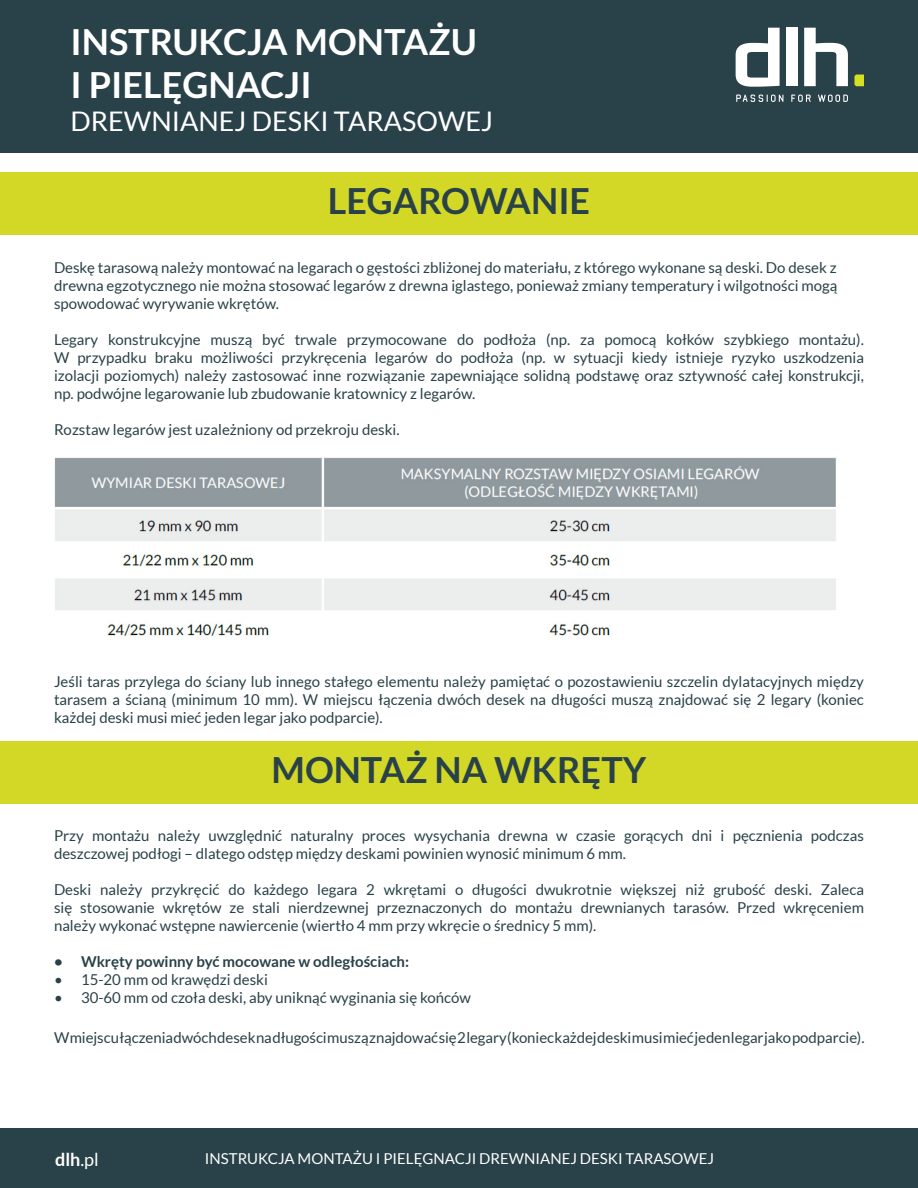
<style>
.page{position:relative;width:918px;height:1188px;background:#fff}
.page>*{position:absolute;margin:0;border:0;box-sizing:border-box;transform-origin:0 0}
.t1{font:700 36px/43.2px "Lato";color:#fff}
.t2{font:700 36px "Lato";color:#294148}
.t3{font:27px "Lato";color:#fff}
.t4{font:700 18px "Lato";color:#fff}
.t5{font:15px/18px "Lato";color:#294148;text-align:justify}
.t6{font:15px "Lato";color:#fff}
.t7{font:700 15px "Lato";color:#294148}
.s1{font-weight:400}
</style>
<div class="page">
<div style="left:0;top:0;width:918px;height:152px;background:#294148"></div>
<svg style="left:791px;top:95px;width:20px;height:7px"></svg>
<svg style="left:818px;top:95px;width:30px;height:7px"></svg>
<svg style="left:736px;top:28px;width:44px;height:59px"></svg>
<div style="left:786px;top:28px;width:12px;height:58px;background:#fff"></div>
<svg style="left:804px;top:28px;width:44px;height:58px"></svg>
<svg style="left:854px;top:75px;width:10px;height:11px"></svg>
<svg style="left:736px;top:95px;width:47px;height:7px"></svg>
<div style="left:0;top:173px;width:918px;height:62px;background:#d3d827"></div>
<div style="left:0;top:742px;width:918px;height:62px;background:#d3d827"></div>
<div style="left:0;top:1129px;width:918px;height:59px;background:#294148"></div>
<img style="left:54px;top:457px;width:782px;height:179px">
<h1 class="t1" style="left:70px;top:20px;width:408px">Instrukcja montażu i pi elęgnacji</h1>
<h2 class="t3" style="left:70px;top:106px;width:424px">DREWNIANEJ DESKI TARASOWEJ</h2>
<h1 class="t2" style="left:328px;top:180px;width:25px">LEGARO</h1>
<h1 class="t2" style="left:470px;top:180px;width:118px">WANIE</h1>
<p class="t5" style="left:54px;top:258px;width:785px">Deskę tarasową należy montować na legarach o gęstości zbliżonej do materiału, z którego wykonane są deski. Do desek z drewna egzotycznego nie można stosować legarów z drewna iglastego, ponieważ zmiany temperatury i wilgotności mogą spowodować wyrywanie wkrętów.</p>
<p class="t5" style="left:54px;top:330px;width:812px">Legary konstrukcyjne muszą być trwale przymocowane do podłoża (np. za pomocą kołków szybkiego montażu).<br>W przypadku braku możliwości przykręcenia legarów do podłoża (np. w sytuacji kiedy istnieje ryzyko uszkodzenia izolacji poziomych) należy zastosować inne rozwiązanie zapewniające solidną podstawę oraz sztywność całej konstrukcji, np. podwójne legarowanie lub zbudowanie kratownicy z legarów.</p>
<p class="t5" style="left:54px;top:420px;width:347px">Rozstaw legarów jest uzależniony od przekroju deski.</p>
<p class="t5" style="left:54px;top:672px;width:812px">Jeśli taras przylega do ściany lub innego stałego elementu należy pamiętać o pozostawieniu szczelin dylatacyjnych między tarasem a ścianą (minimum 10 mm). W miejscu łączenia dwóch desek na długości muszą znajdować się 2 legary (koniec każdej deski musi mieć jeden legar jako podparcie).</p>
<h1 class="t2" style="left:272px;top:749px;width:27px">MONTAŻ</h1>
<h1 class="t2" style="left:435px;top:749px;width:121px">NA WKRĘT</h1>
<h1 class="t2" style="left:623px;top:749px;width:25px">Y</h1>
<p class="t5" style="left:54px;top:827px;width:812px">Przy montażu należy uwzględnić naturalny proces wysychania drewna w czasie gorących dni i pęcznienia podczas deszczowej podłogi – dlatego odstęp między deskami powinien wynosić minimum 6 mm.</p>
<p class="t5" style="left:54px;top:881px;width:812px">Deski należy przykręcić do każdego legara 2 wkrętami o długości dwukrotnie większej niż grubość deski. Zaleca się stosowanie wkrętów ze stali nierdzewnej przeznaczonych do montażu drewnianych tarasów. Przed wkręceniem należy wykonać wstępne nawiercenie (wiertło 4 mm przy wkręcie o średnicy 5 mm).</p>
<p class="t7" style="left:54px;top:953px;width:357px">• Wkręty powinny być mocowane w odległościach:</p>
<p class="t5" style="left:54px;top:971px;width:216px">• 15-20 mm od krawędzi deski</p>
<p class="t5" style="left:54px;top:989px;width:419px">• 30-60 mm od czoła deski, aby uniknąć wyginania się końców</p>
<p class="t5" style="left:54px;top:1028px;width:812px">W miejscu łączenia dwóch desek na długości muszą znajdować się 2 legary (koniec każdej deski musi mieć jeden legar jako podparcie).</p>
<p class="t4" style="left:55px;top:1149px;width:45px">dlh<span class="s1">.pl</span></p>
<p class="t6" style="left:205px;top:1150px;width:460px">Instrukcja montażu i PIELĘGNACJ I DREWNIANEJ DESKI TARASO</p>
<p class="t6" style="left:683px;top:1150px;width:30px">WEJ</p>
</div>
